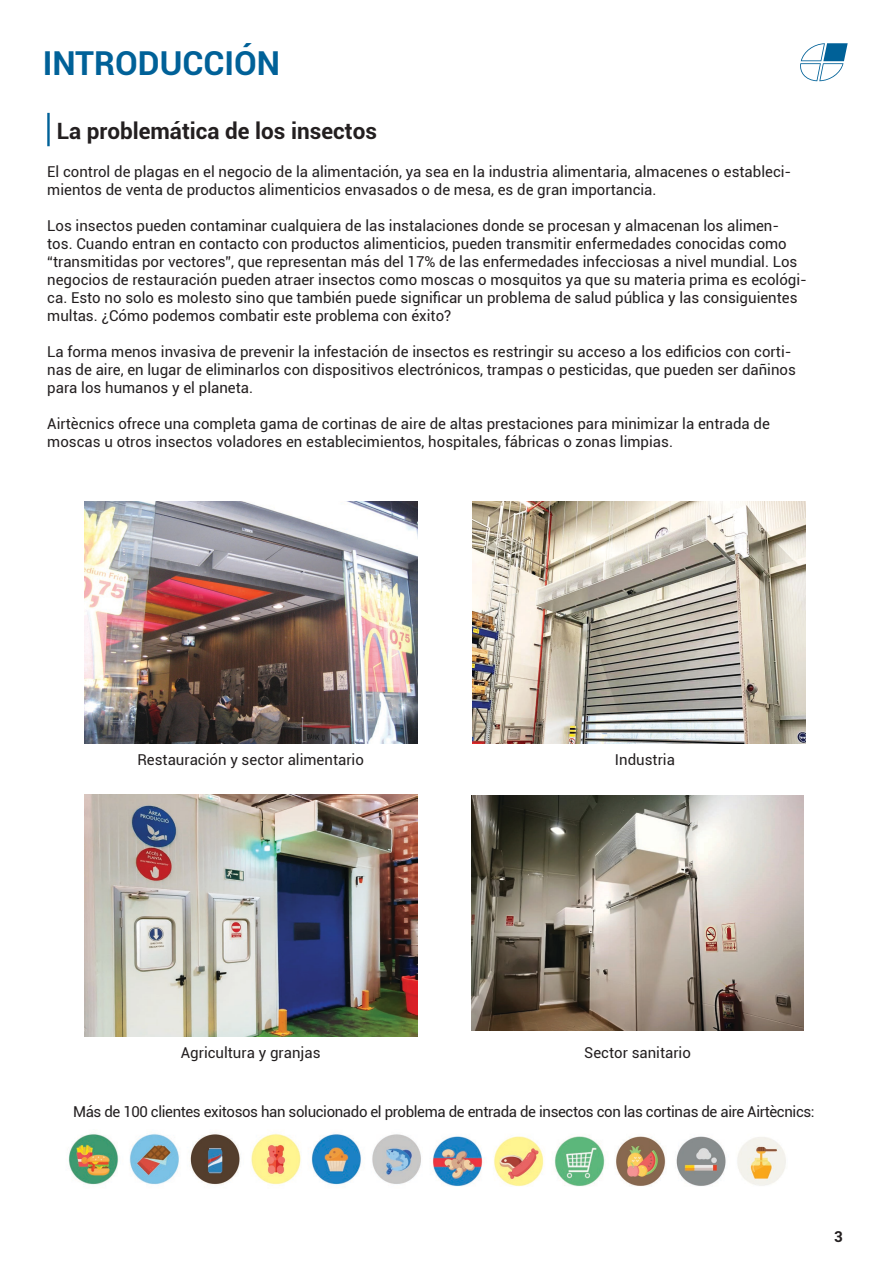
<style>
.page{position:relative;width:893px;height:1263px;background:#fff}
.page>*{position:absolute;margin:0;border:0;box-sizing:border-box;transform-origin:0 0}
.t1{font:700 33px "Roboto";color:#006198}
.t2{font:700 22.5px "Roboto";color:#231f20}
.t3{font:15px/18px "Roboto";color:#231f20}
.t4{font:15px "Roboto";letter-spacing:-.025em;color:#231f20}
.t5{font:700 15px "Roboto";color:#231f20}
</style>
<div class="page">
<svg style="left:800px;top:43px;width:48px;height:38px"></svg>
<img style="left:85px;top:501px;width:332px;height:242px">
<img style="left:472px;top:501px;width:333px;height:242px">
<img style="left:85px;top:794px;width:332px;height:242px">
<img style="left:471px;top:795px;width:333px;height:236px">
<img style="left:68px;top:1133px;width:353px;height:52px">
<img style="left:433px;top:1135px;width:353px;height:52px">
<hr style="left:47px;top:113px;width:3px;height:33px;background:#006198">
<h1 class="t1" style="left:43px;top:40px;width:239px">INTRODUCCIÓN</h1>
<h2 class="t2" style="left:57px;top:115px;width:322px">La problemática de los insectos</h2>
<p class="t3" style="left:47px;top:162px;width:746px">El control de plagas en el negocio de la alimentación, ya sea en la industria alimentaria, almacenes o estableci&shy;mientos de venta de productos alimenticios envasados o de mesa, es de gran importancia.</p>
<p class="t3" style="left:47px;top:216px;width:761px">Los insectos pueden contaminar cualquiera de las instalaciones donde se procesan y almacenan los alimen&shy;tos. Cuando entran en contacto con productos alimenticios, pueden transmitir enfermedades conocidas como “transmitidas por vectores”, que representan más del 17% de las enfermedades infecciosas a nivel mundial. Los negocios de restauración pueden atraer insectos como moscas o mosquitos ya que su materia prima es ecológi&shy;ca. Esto no solo es molesto sino que también puede significar un problema de salud pública y las consiguientes multas. ¿Cómo podemos combatir este problema con éxito?</p>
<p class="t3" style="left:47px;top:342px;width:750px">La forma menos invasiva de prevenir la infestación de insectos es restringir su acceso a los edificios con corti&shy;nas de aire, en lugar de eliminarlos con dispositivos electrónicos, trampas o pesticidas, que pueden ser dañinos para los humanos y el planeta.</p>
<p class="t3" style="left:47px;top:414px;width:724px">Airtècnics ofrece una completa gama de cortinas de aire de altas prestaciones para minimizar la entrada de moscas u otros insectos voladores en establecimientos, hospitales, fábricas o zonas limpias.</p>
<p class="t3" style="left:137px;top:750px;width:228px">Restauración y sector alimentario</p>
<p class="t3" style="left:615px;top:750px;width:61px">Industria</p>
<p class="t3" style="left:181px;top:1043px;width:141px">Agricultura y granjas</p>
<p class="t3" style="left:584px;top:1043px;width:108px">Sector sanitario</p>
<p class="t4" style="left:73px;top:1101px;width:743px">Más de 100 clientes exitosos han solucionado el problema de entrada de insectos con las cortinas de aire Airtècnics:</p>
<p class="t5" style="left:834px;top:1226px;width:10px">3</p>
</div>
